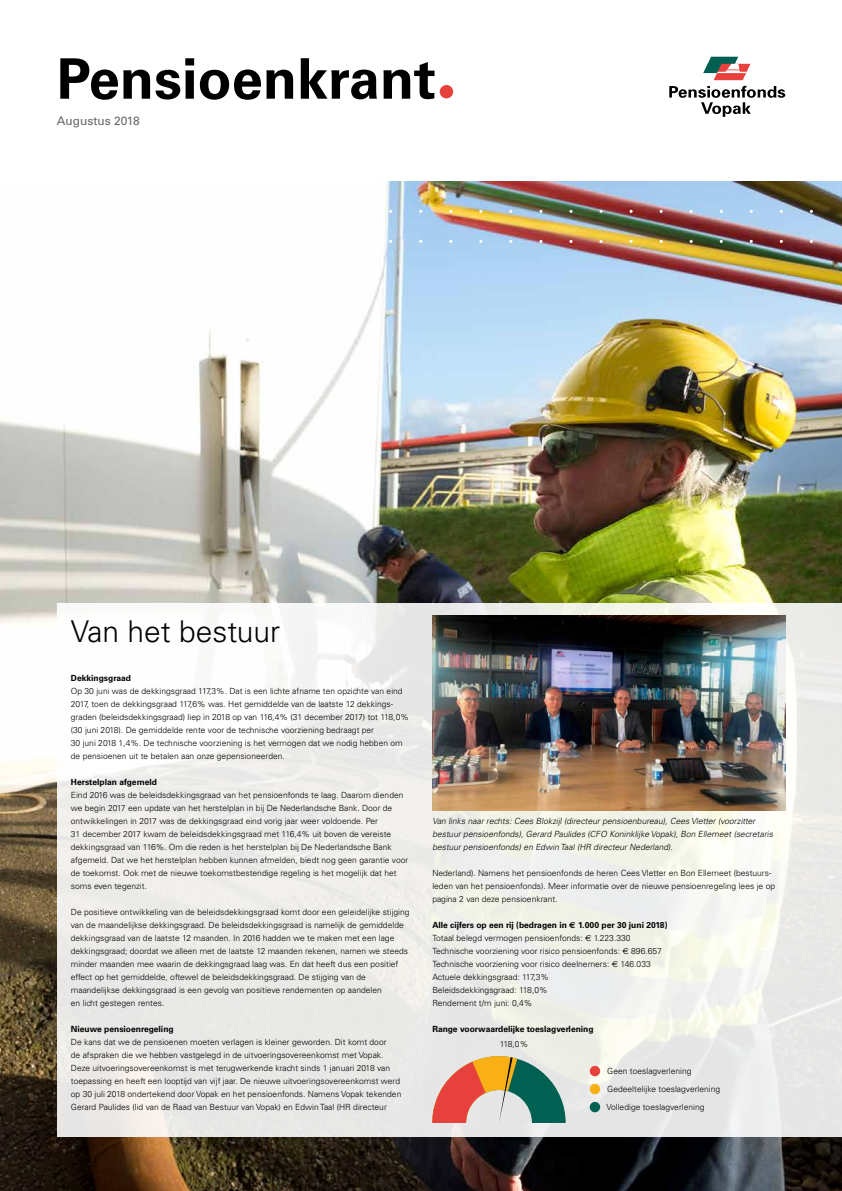
<style>
.page{position:relative;width:842px;height:1191px;background:#fff}
.page>*{position:absolute;margin:0;border:0;box-sizing:border-box;transform-origin:0 0}
.t1{font:700 56px "Univers";color:#000}
.t2{font:300 30px "Univers";color:#000}
.t3{font:12px "Univers";color:#696563}
.t4{font:300 8.5px/13px "Univers";color:#000}
.t5{font:italic 300 8.5px/13px "Univers";color:#000}
.t6{font:700 8.5px "Univers";color:#000}
.s1{font-weight:700}
.s2{font-family:"Euro Sans";font-weight:700}
.s3{font-family:"Euro Sans";font-weight:400}
</style>
<div class="page">
<img style="left:0;top:181px;width:842px;height:1010px">
<div style="left:440px;top:85px;width:13px;height:13px;background:#e6413c;border-radius:50%"></div>
<svg style="left:703px;top:57px;width:47px;height:23px"></svg>
<svg style="left:669px;top:86px;width:116px;height:31px"></svg>
<svg style="left:599px;top:210px;width:4px;height:3px"></svg>
<svg style="left:629px;top:210px;width:4px;height:3px"></svg>
<svg style="left:599px;top:240px;width:4px;height:3px"></svg>
<svg style="left:629px;top:240px;width:4px;height:3px"></svg>
<svg style="left:57px;top:603px;width:785px;height:533px;fill:#edeee9"></svg>
<svg style="left:432px;top:1056px;width:134px;height:67px;background:#ae9980"></svg>
<div style="left:590px;top:1065px;width:10px;height:11px;background:#e6413c;border-radius:50%"></div>
<div style="left:590px;top:1083px;width:10px;height:11px;background:#f8b015;border-radius:50%"></div>
<div style="left:590px;top:1101px;width:10px;height:11px;background:#006051;border-radius:50%"></div>
<img style="left:432px;top:616px;width:353px;height:195px">
<h1 class="t1" style="left:57px;top:46px;width:381px">Pensioenkrant</h1>
<h3 class="t3" style="left:57px;top:114px;width:85px">Augustus 2018</h3>
<h2 class="t2" style="left:71px;top:613px;width:211px">Van het bestuur</h2>
<p class="t6" style="left:71px;top:673px;width:62px">Dekkingsgraad</p>
<p class="t4" style="left:71px;top:684px;width:340px">Op 30 juni was de dekkingsgraad 117,3%. Dat is een lichte afname ten opzichte van eind 2017, toen de dekkingsgraad 117,6% was. Het gemiddelde van de laatste 12 dekkings&shy;graden (beleidsdekkingsgraad) liep in 2018 op van 116,4% (31 december 2017) tot 118,0% (30 juni 2018). De gemiddelde rente voor de technische voorziening bedraagt per<br>30 juni 2018 1,4%. De technische voorziening is het vermogen dat we nodig hebben om de pensioenen uit te betalen aan onze gepensioneerden.</p>
<p class="t6" style="left:71px;top:777px;width:88px">Herstelplan afgemeld</p>
<p class="t4" style="left:71px;top:788px;width:339px">Eind 2016 was de beleidsdekkingsgraad van het pensioenfonds te laag. Daarom dienden we begin 2017 een update van het herstelplan in bij De Nederlandsche Bank. Door de ontwikkelingen in 2017 was de dekkingsgraad eind vorig jaar weer voldoende. Per<br>31 december 2017 kwam de beleidsdekkingsgraad met 116,4% uit boven de vereiste dekkingsgraad van 116%. Om die reden is het herstelplan bij De Nederlandsche Bank afgemeld. Dat we het herstelplan hebben kunnen afmelden, biedt nog geen garantie voor de toekomst. Ook met de nieuwe toekomstbestendige regeling is het mogelijk dat het soms even tegenzit.</p>
<p class="t4" style="left:71px;top:905px;width:340px">De positieve ontwikkeling van de beleidsdekkingsgraad komt door een geleidelijke stijging van de maandelijkse dekkingsgraad. De beleidsdekkingsgraad is namelijk de gemiddelde dekkingsgraad van de laatste 12 maanden. In 2016 hadden we te maken met een lage dekkingsgraad; doordat we alleen met de laatste 12 maanden rekenen, namen we steeds minder maanden mee waarin de dekkingsgraad laag was. En dat heeft dus een positief effect op het gemiddelde, oftewel de beleidsdekkingsgraad. De stijging van de maandelijkse dekkingsgraad is een gevolg van positieve rendementen op aandelen<br>en licht gestegen rentes.</p>
<p class="t6" style="left:71px;top:1024px;width:104px">Nieuwe pensioenregeling</p>
<p class="t4" style="left:71px;top:1035px;width:332px">De kans dat we de pensioenen moeten verlagen is kleiner geworden. Dit komt door<br>de afspraken die we hebben vastgelegd in de uitvoeringsovereenkomst met Vopak.<br>Deze uitvoeringsovereenkomst is met terugwerkende kracht sinds 1 januari 2018 van toepassing en heeft een looptijd van vijf jaar. De nieuwe uitvoeringsovereenkomst werd op 30 juli 2018 ondertekend door Vopak en het pensioenfonds. Namens Vopak tekenden Gerard Paulides (lid van de Raad van Bestuur van Vopak) en Edwin Taal (HR directeur</p>
<p class="t5" style="left:432px;top:814px;width:344px">Van links naar rechts: Cees Blokzijl (directeur pensioenbureau), Cees Vletter (voorzitter bestuur pensioenfonds), Gerard Paulides (CFO Koninklijke Vopak), Bon Ellemeet (secretaris bestuur pensioenfonds) en Edwin Taal (HR directeur Nederland).</p>
<p class="t4" style="left:432px;top:866px;width:344px">Nederland). Namens het pensioenfonds de heren Cees Vletter en Bon Ellemeet (bestuurs&shy;leden van het pensioenfonds). Meer informatie over de nieuwe pensioenregeling lees je op pagina 2 van deze pensioenkrant.</p>
<p class="t4" style="left:432px;top:918px;width:237px"><span class="s1">Alle cijfers op een rij (bedragen in</span> <span class="s2">€</span> <span class="s1">1.000 per 30 juni 2018)<br></span>Totaal belegd vermogen pensioenfonds: <span class="s3">€</span> 1.223.330<br>Technische voorziening voor risico pensioenfonds: <span class="s3">€</span> 896.657<br>Technische voorziening voor risico deelnemers: <span class="s3">€</span> 146.033<br>Actuele dekkingsgraad: 117,3%<br>Beleidsdekkingsgraad: 118,0%<br>Rendement t/m juni: 0,4%</p>
<p class="t6" style="left:432px;top:1024px;width:163px">Range voorwaardelijke toeslagverlening</p>
<p class="t4" style="left:500px;top:1038px;width:30px">118,0%</p>
<p class="t4" style="left:607px;top:1062px;width:115px;line-height:18px">Geen toeslagverlening<br>Gedeeltelijke toeslagverlening<br>Volledige toeslagverlening</p>
</div>
